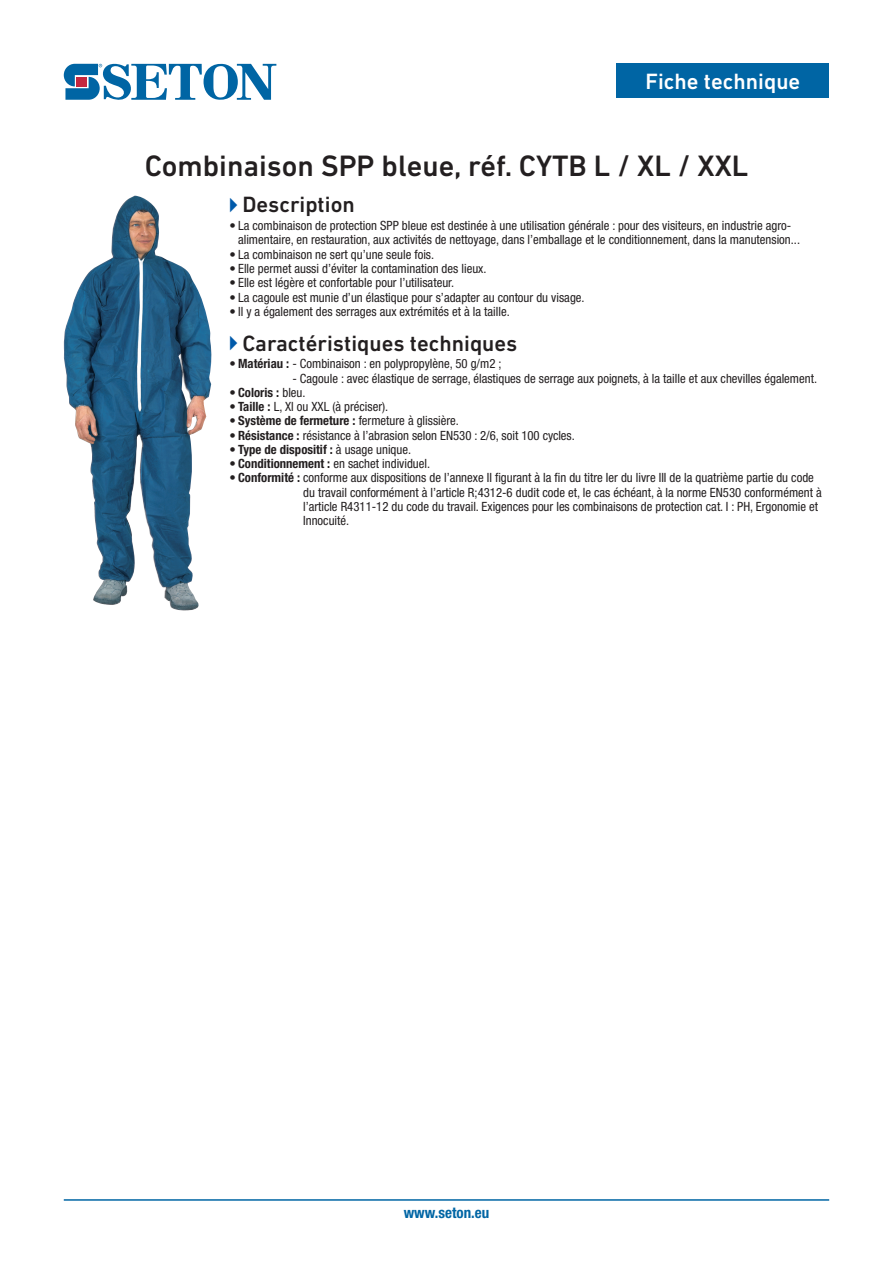
<style>
.page{position:relative;width:893px;height:1263px;background:#fff}
.page>*{position:absolute;margin:0;border:0;box-sizing:border-box;transform-origin:0 0}
.t1{font:500 30px "DIN Next LT Pro";color:#231f20}
.t2{font:500 22.5px "DIN Next LT Pro";color:#231f20}
.t3{font:500 22.5px "DIN Next LT Pro";color:#fff}
.t4{font:700 condensed 15px "Helvetica Neue LT Pro";color:#0065a4}
.t5{font:condensed 12.75px/14.2px "Helvetica Neue LT Pro";color:#231f20}
.t6{font:700 condensed 12.75px "Helvetica Neue LT Pro";color:#231f20}
.s1{font-family:"Abacus Three S Si";font-weight:400;font-size:16.5px;color:#015aaa}
.s2{font-weight:700}
.s3{font-weight:400}
</style>
<div class="page">
<svg style="left:64px;top:64px;width:212px;height:36px"></svg>
<hr style="left:64px;top:1199px;width:765px;height:2px;background:#0065a4">
<div style="left:617px;top:64px;width:212px;height:34px;background:#0065a4"></div>
<img style="left:64px;top:200px;width:148px;height:411px">
<h2 class="t3" style="left:645px;top:69px;width:156px">Fiche technique</h2>
<h1 class="t1" style="left:145px;top:148px;width:605px">Combinaison SPP bleue, réf. CYTB L / XL / XXL</h1>
<h2 class="t2" style="left:230px;top:192px;width:127px"><span class="s1">A</span> Description</h2>
<p class="t5" style="left:238px;top:218px;width:563px;text-indent:-9px">• La combinaison de protection SPP bleue est destinée à une utilisation générale : pour des visiteurs, en industrie agro&shy;alimentaire, en restauration, aux activités de nettoyage, dans l’emballage et le conditionnement, dans la manutension...</p>
<p class="t5" style="left:230px;top:247px;width:206px">• La combinaison ne sert qu’une seule fois.</p>
<p class="t5" style="left:230px;top:261px;width:258px">• Elle permet aussi d’éviter la contamination des lieux.</p>
<p class="t5" style="left:230px;top:275px;width:226px">• Elle est légère et confortable pour l’utilisateur.</p>
<p class="t5" style="left:230px;top:290px;width:356px">• La cagoule est munie d’un élastique pour s’adapter au contour du visage.</p>
<p class="t5" style="left:230px;top:304px;width:282px">• Il y a également des serrages aux extrémités et à la taille.</p>
<h2 class="t2" style="left:230px;top:330px;width:289px"><span class="s1">A</span> Caractéristiques techniques</h2>
<p class="t5" style="left:230px;top:357px;width:273px">• <span class="s2">Matériau :</span> - Combinaison : en polypropylène, 50 g/m2 ;</p>
<p class="t5" style="left:292px;top:371px;width:526px">- Cagoule : avec élastique de serrage, élastiques de serrage aux poignets, à la taille et aux chevilles également.</p>
<p class="t6" style="left:230px;top:385px;width:77px"><span class="s3">•</span> Coloris : <span class="s3">bleu.</span></p>
<p class="t5" style="left:230px;top:399px;width:160px">• <span class="s2">Taille :</span> L, Xl ou XXL (à préciser).</p>
<p class="t5" style="left:230px;top:414px;width:231px">• <span class="s2">Système de fermeture :</span> fermeture à glissière.</p>
<p class="t5" style="left:230px;top:428px;width:347px">• <span class="s2">Résistance :</span> résistance à l’abrasion selon EN530 : 2/6, soit 100 cycles.</p>
<p class="t6" style="left:230px;top:442px;width:183px"><span class="s3">•</span> Type de dispositif : <span class="s3">à usage unique.</span></p>
<p class="t5" style="left:230px;top:456px;width:202px">• <span class="s2">Conditionnement :</span> en sachet individuel.</p>
<p class="t5" style="left:303px;top:471px;width:520px;text-indent:-74px">• <span class="s2">Conformité :</span> conforme aux dispositions de l’annexe II figurant à la fin du titre Ier du livre III de la quatrième partie du code du travail conformément à l’article R;4312-6 dudit code et, le cas échéant, à la norme EN530 conformément à l’article R4311-12 du code du travail. Exigences pour les combinaisons de protection cat. I : PH, Ergonomie et Innocuité.</p>
<p class="t4" style="left:404px;top:1204px;width:87px">www.seton.eu</p>
</div>
